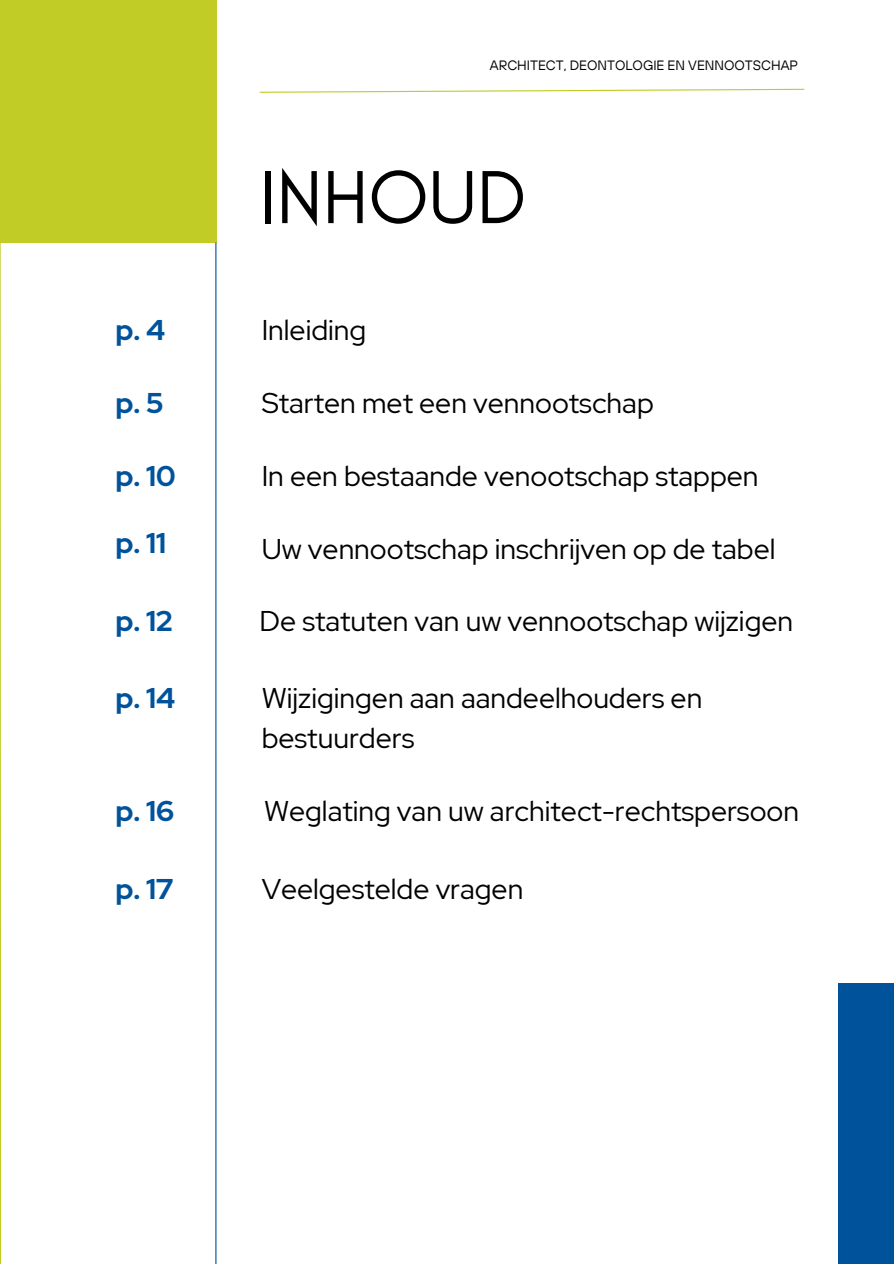
<style>
.page{position:relative;width:894px;height:1264px;background:#fff}
.page>*{position:absolute;margin:0;border:0;box-sizing:border-box;transform-origin:0 0}
.t1{font:76.5px "Glacial Indifference";color:#000}
.t2{font:28.5px/39.3px "Red Hat Display";color:#000}
.t3{font:700 28.5px "Red Hat Display";color:#00539b}
.t4{font:13.5px "TT Hoves";color:#000001}
</style>
<div class="page">
<div style="left:0;top:0;width:217px;height:242px;background:#c1cc26"></div>
<div style="left:837px;top:983px;width:56px;height:280px;background:#00539b"></div>
<hr style="left:215px;top:242px;width:1px;height:1021px;background:#00539b">
<svg style="left:259px;top:88px;width:546px;height:5px"></svg>
<svg style="left:0;top:242px;width:2px;height:1021px"></svg>
<h3 class="t4" style="left:490px;top:57px;width:309px">ARCHITECT, DEONTOLOGIE EN VENNOOTSCHAP</h3>
<h2 class="t1" style="left:259px;top:150px;width:268px">INHOUD</h2>
<h1 class="t3" style="left:115px;top:311px;width:51px">p.4</h1>
<h2 class="t2" style="left:261px;top:310px;width:106px">Inleiding</h2>
<h3 class="t3" style="left:115px;top:384px;width:49px">p.5</h3>
<h2 class="t2" style="left:261px;top:383px;width:393px">Starten met een vennootschap</h2>
<h3 class="t3" style="left:115px;top:457px;width:62px">p. 10</h3>
<h2 class="t2" style="left:261px;top:456px;width:498px">In een bestaande venootschap stappen</h2>
<h3 class="t3" style="left:115px;top:524px;width:52px">p. 11</h3>
<h2 class="t2" style="left:261px;top:529px;width:515px">Uw vennootschap inschrijven op de tabel</h2>
<h3 class="t3" style="left:115px;top:602px;width:58px">p. 12</h3>
<h2 class="t2" style="left:259px;top:601px;width:535px">De statuten van uw vennootschap wijzigen</h2>
<h3 class="t3" style="left:115px;top:679px;width:61px">p. 14</h3>
<h2 class="t2" style="left:261px;top:678px;width:442px">Wijzigingen aan aandeelhouders en bestuurders</h2>
<h3 class="t3" style="left:115px;top:792px;width:60px">p. 16</h3>
<h2 class="t2" style="left:264px;top:791px;width:536px">Weglating van uw architect-rechtspersoon</h2>
<h3 class="t3" style="left:115px;top:869px;width:59px">p. 17</h3>
<p class="t2" style="left:261px;top:868px;width:263px">Veelgestelde vragen</p>
</div>
